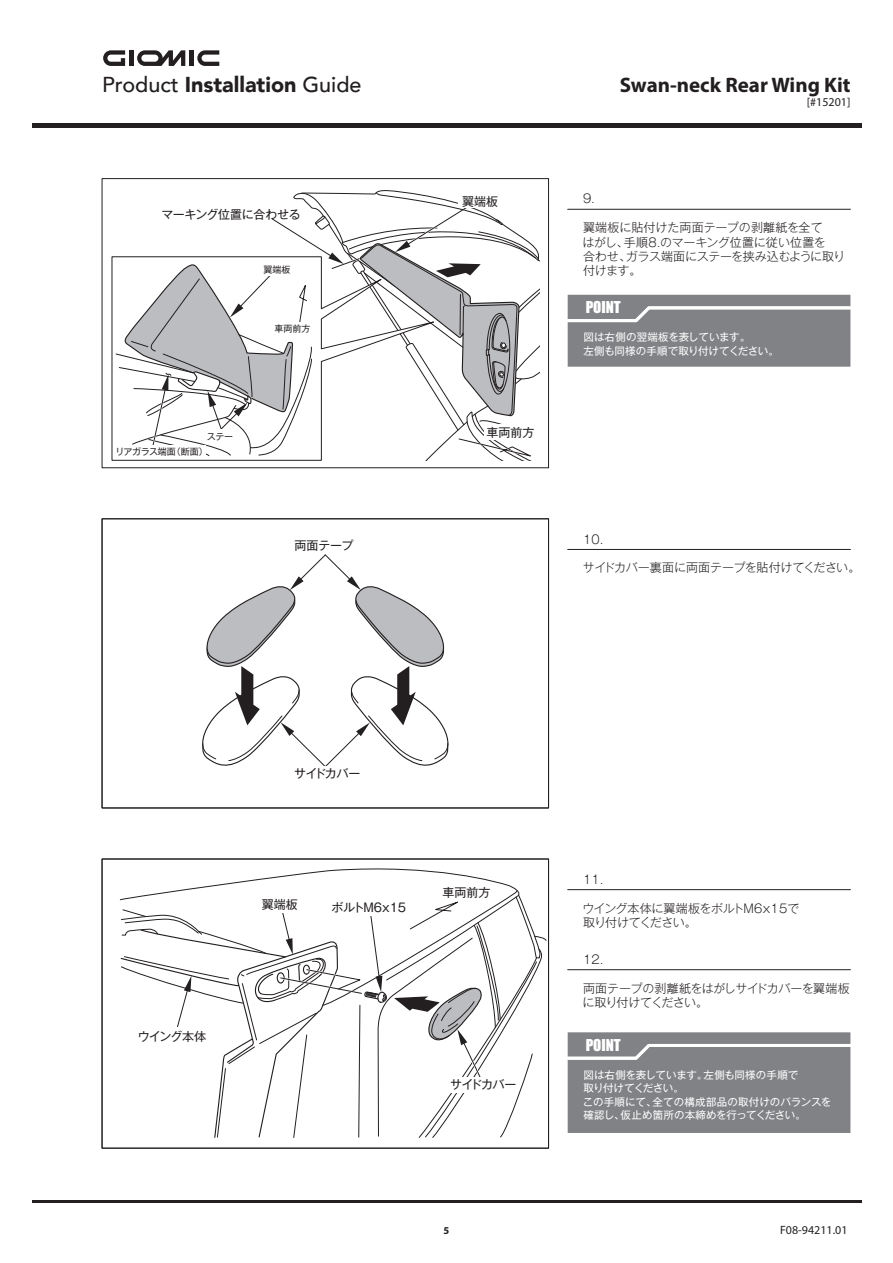
<style>
.page{position:relative;width:893px;height:1263px;background:#fff}
.page>*{position:absolute;margin:0;border:0;box-sizing:border-box;transform-origin:0 0}
.t1{font:500 21.6px "Avenir";color:#231f20}
.t2{font:700 21px "Myriad Pro";color:#231f20}
.t3{font:15px "Impact";color:#fff}
.t4{font:300 12px/14.4px "Gothic MB101 Pro";letter-spacing:-.02em;color:#231f20}
.t5{font:12px "Gothic MB101 Pro";letter-spacing:-.025em;color:#231f20}
.t6{font:12px "Myriad Pro";color:#231f20}
.t7{font:12px "Gothic MB101 Pro";color:#231f20}
.t8{font:10.5px/13.5px "Gothic MB101 Pro";letter-spacing:.005em;color:#fff}
.t9{font:700 10.5px "Myriad Pro";color:#231f20}
.t10{font:9px/15.3px "Gothic MB101 Pro";letter-spacing:-.045em;color:#231f20}
.t11{font:9px "Gothic MB101 Pro";letter-spacing:-.015em;color:#231f20}
.s1{font-weight:900}
</style>
<div class="page">
<hr style="left:32px;top:1200px;width:829px;height:2px;background:#231f20">
<div style="left:129px;top:50px;width:5px;height:16px;background:#231f20"></div>
<hr style="left:190px;top:50px;width:4px;height:16px;background:#231f20">
<svg style="left:103px;top:50px;width:22px;height:16px"></svg>
<svg style="left:197px;top:50px;width:22px;height:16px"></svg>
<svg style="left:137px;top:50px;width:48px;height:16px"></svg>
<div style="left:32px;top:123px;width:829px;height:5px;background:#231f20"></div>
<div style="left:102px;top:859px;width:447px;height:289px;border:1px solid #231f20"></div>
<div style="left:102px;top:178px;width:447px;height:290px;border:1px solid #231f20"></div>
<svg style="left:180px;top:868px;width:337px;height:22px"></svg>
<div style="left:440px;top:884px;width:52px;height:16px;background:#fff"></div>
<svg style="left:120px;top:890px;width:427px;height:248px"></svg>
<div style="left:258px;top:897px;width:42px;height:15px;background:#fff"></div>
<hr style="left:568px;top:209px;width:282px;height:1px;background:#231f20">
<svg style="left:568px;top:295px;width:282px;height:72px;background:#86888b"></svg>
<hr style="left:568px;top:549px;width:282px;height:1px;background:#231f20">
<svg style="left:202px;top:554px;width:247px;height:255px"></svg>
<div style="left:291px;top:767px;width:72px;height:15px;background:#fff"></div>
<svg style="left:116px;top:190px;width:424px;height:270px"></svg>
<hr style="left:568px;top:889px;width:282px;height:1px;background:#231f20">
<div style="left:568px;top:1032px;width:282px;height:101px;background:#808285"></div>
<hr style="left:568px;top:969px;width:282px;height:1px;background:#231f20">
<h1 class="t1" style="left:102px;top:66px;width:261px">Product <span class="s1">Installation</span> Guide</h1>
<h2 class="t2" style="left:620px;top:71px;width:232px">Swan-neck Rear Wing Kit</h2>
<p class="t6" style="left:807px;top:95px;width:45px">[#15201]</p>
<p class="t5" style="left:161px;top:204px;width:141px">マーキング位置に合わせる</p>
<p class="t11" style="left:264px;top:262px;width:28px">翼端板</p>
<p class="t10" style="left:116px;top:427px;width:119px;text-indent:91px">ステーリアガラス端面（断面）</p>
<p class="t11" style="left:275px;top:321px;width:37px">車両前方</p>
<p class="t5" style="left:295px;top:536px;width:60px">両面テープ</p>
<p class="t5" style="left:462px;top:191px;width:37px">翼端板</p>
<p class="t5" style="left:486px;top:422px;width:49px">車両前方</p>
<p class="t4" style="left:583px;top:190px;width:13px">9.</p>
<p class="t4" style="left:583px;top:219px;width:264px">翼端板に貼付けた両面テープの剥離紙を全て<br>はがし、手順8.のマーキング位置に従い位置を<br>合わせ、ガラス端面にステーを挟み込むように取り付けます。</p>
<p class="t3" style="left:586px;top:295px;width:37px">POINT</p>
<p class="t8" style="left:583px;top:329px;width:197px">図は右側の翌端板を表しています。<br>左側も同様の手順で取り付けてください。</p>
<p class="t4" style="left:583px;top:530px;width:22px">10.</p>
<p class="t4" style="left:583px;top:559px;width:279px">サイドカバー裏面に両面テープを貼付けてください。</p>
<p class="t5" style="left:138px;top:1026px;width:70px">ウイング本体</p>
<p class="t5" style="left:294px;top:764px;width:68px">サイドカバー</p>
<p class="t5" style="left:262px;top:894px;width:37px">翼端板</p>
<p class="t7" style="left:332px;top:897px;width:76px">ボルトM6x15</p>
<p class="t5" style="left:442px;top:882px;width:49px">車両前方</p>
<p class="t5" style="left:450px;top:1075px;width:68px">サイドカバー</p>
<p class="t4" style="left:583px;top:870px;width:22px">11.</p>
<p class="t4" style="left:582px;top:899px;width:218px">ウイング本体に翼端板をボルトM6x15で取り付けてください。</p>
<p class="t4" style="left:583px;top:950px;width:22px">12.</p>
<p class="t4" style="left:582px;top:979px;width:269px">両面テープの剥離紙をはがしサイドカバーを翼端板に取り付けてください。</p>
<p class="t3" style="left:586px;top:1033px;width:37px">POINT</p>
<p class="t8" style="left:583px;top:1066px;width:250px">図は右側を表しています。左側も同様の手順で<br>取り付けてください。<br>この手順にて、全ての構成部品の取付けのバランスを確認し、仮止め箇所の本締めを行ってください。</p>
<p class="t9" style="left:444px;top:1223px;width:7px">5</p>
<p class="t6" style="left:780px;top:1222px;width:69px">F08-94211.01</p>
</div>
